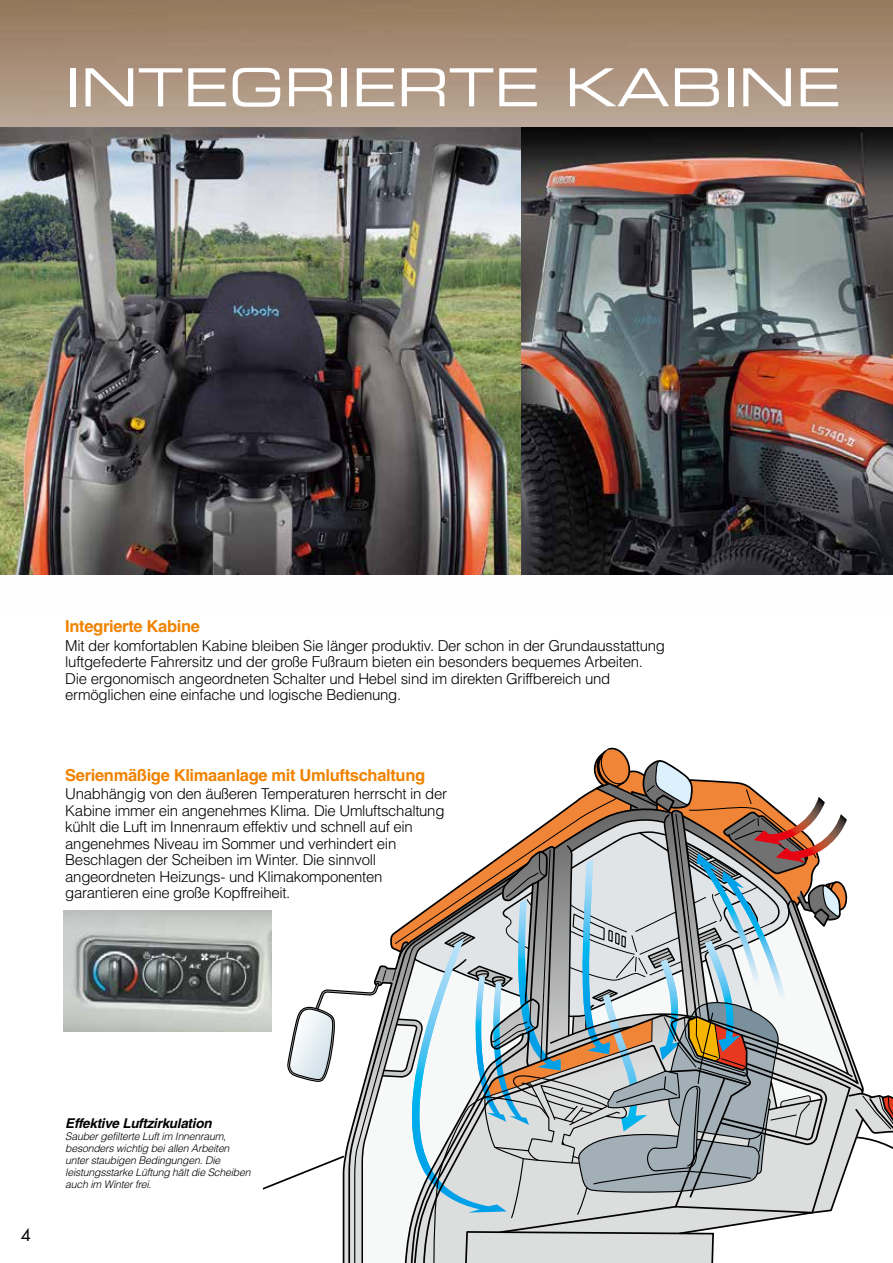
<style>
.page{position:relative;width:893px;height:1263px;background:#fff}
.page>*{position:absolute;margin:0;border:0;box-sizing:border-box;transform-origin:0 0}
.t1{font:52.5px "Eurostile Extended Two";color:#fff}
.t2{font:700 16.5px "Helvetica";letter-spacing:-.02em;color:#f08300}
.t3{font:16.5px "Futura";color:#000}
.t4{font:300 15px/16.5px "Helvetica";letter-spacing:-.02em;color:#000}
.t5{font:italic 700 13.5px "Helvetica";letter-spacing:-.02em;color:#000}
.t6{font:italic 300 10.5px/12px "Helvetica";letter-spacing:-.02em;color:#000}
</style>
<div class="page">
<img style="left:0;top:0;width:893px;height:575px">
<img style="left:64px;top:910px;width:200px;height:121px">
<svg style="left:264px;top:747px;width:629px;height:516px"></svg>
<img style="left:521px;top:128px;width:372px;height:446px">
<img style="left:0;top:128px;width:521px;height:446px">
<h1 class="t1" style="left:65px;top:52px;width:777px">INTEGRIERTE KABINE</h1>
<p class="t2" style="left:65px;top:616px;width:136px">Integrierte Kabine</p>
<p class="t4" style="left:65px;top:636px;width:601px">Mit der komfortablen Kabine bleiben Sie länger produktiv. Der schon in der Grundausstattung luftgefederte Fahrersitz und der große Fußraum bieten ein besonders bequemes Arbeiten.<br>Die ergonomisch angeordneten Schalter und Hebel sind im direkten Griffbereich und ermöglichen eine einfache und logische Bedienung.</p>
<p class="t2" style="left:65px;top:765px;width:361px">Serienmäßige Klimaanlage mit Umluftschaltung</p>
<p class="t4" style="left:65px;top:785px;width:383px">Unabhängig von den äußeren Temperaturen herrscht in der Kabine immer ein angenehmes Klima. Die Umluftschaltung kühlt die Luft im Innenraum effektiv und schnell auf ein angenehmes Niveau im Sommer und verhindert ein Beschlagen der Scheiben im Winter. Die sinnvoll angeordneten Heizungs- und Klimakomponenten garantieren eine große Kopffreiheit.</p>
<p class="t3" style="left:21px;top:1224px;width:12px">4</p>
<p class="t5" style="left:65px;top:1115px;width:148px">Effektive Luftzirkulation</p>
<p class="t6" style="left:65px;top:1130px;width:187px">Sauber gefilterte Luft im Innenraum, besonders wichtig bei allen Arbeiten unter staubigen Bedingungen. Die leistungsstarke Lüftung hält die Scheiben auch im Winter frei.</p>
</div>
